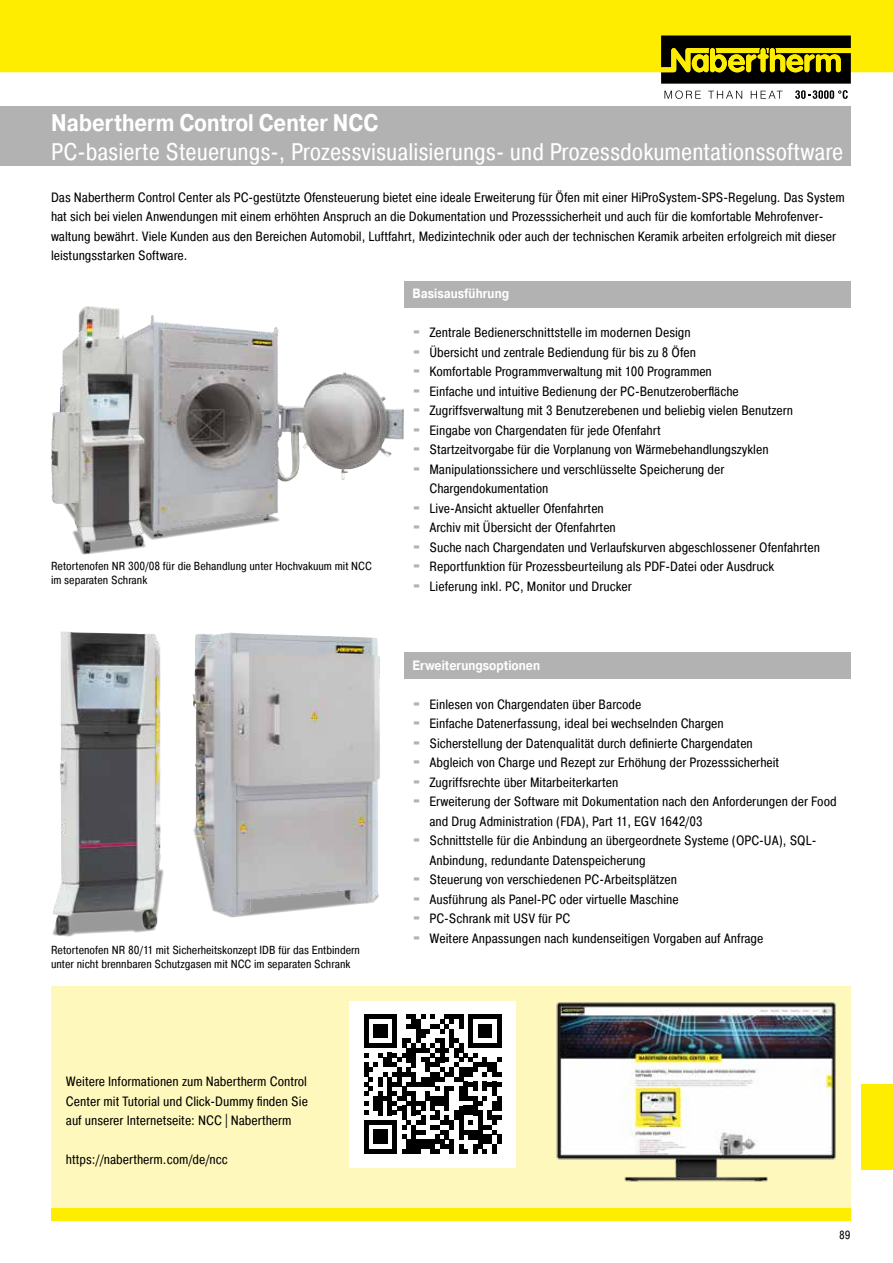
<style>
.page{position:relative;width:893px;height:1263px;background:#fff}
.page>*{position:absolute;margin:0;border:0;box-sizing:border-box;transform-origin:0 0}
.t1{font:24px "Pragmatica Cond";color:#fff}
.t2{font:700 24px "Pragmatica";color:#fff;scale:.85 1}
.t3{font:13.5px/19.5px "Pragmatica Cond";color:#000;text-align:justify}
.t4{font:700 13.5px "Pragmatica";color:#fff;scale:.85 1}
.t5{font:11.7px/14.1px "Pragmatica Cond";color:#000}
.s1{font-family:"Blackoak Std";color:#b3b2b2}
</style>
<div class="page">
<div style="left:51px;top:1208px;width:799px;height:12px;background:#ffed00"></div>
<div style="left:51px;top:986px;width:799px;height:222px;background:#fff8bd"></div>
<div style="left:861px;top:1084px;width:32px;height:85px;background:#ffed00"></div>
<div style="left:0;top:106px;width:850px;height:60px;background:#b3b2b2"></div>
<img style="left:51px;top:313px;width:338px;height:242px">
<img style="left:52px;top:631px;width:328px;height:306px">
<img style="left:556px;top:1002px;width:280px;height:180px">
<div style="left:350px;top:1001px;width:166px;height:166px;background:#fff"></div>
<svg style="left:364px;top:1014px;width:138px;height:140px"></svg>
<div style="left:497px;top:1134px;width:5px;height:10px;background:#000"></div>
<div style="left:404px;top:281px;width:446px;height:26px;background:#b3b2b2"></div>
<div style="left:404px;top:653px;width:446px;height:26px;background:#b3b2b2"></div>
<div style="left:1px;top:0;width:892px;height:72px;background:#ffed00"></div>
<svg style="left:664px;top:90px;width:37px;height:9px"></svg>
<svg style="left:708px;top:91px;width:34px;height:8px"></svg>
<svg style="left:751px;top:91px;width:32px;height:8px"></svg>
<svg style="left:795px;top:90px;width:53px;height:9px"></svg>
<svg style="left:661px;top:36px;width:190px;height:48px;background:#514b02"></svg>
<svg style="left:0;top:0;width:1px;height:72px"></svg>
<h1 class="t2" style="left:51px;top:107px;width:387px">Nabertherm Control Center NCC</h1>
<h1 class="t1" style="left:51px;top:137px;width:794px">PC-basierte Steuerungs-, Prozessvisualisierungs- und Prozessdokumentationssoftware</h1>
<p class="t3" style="left:51px;top:187px;width:795px;text-align:left">Das Nabertherm Control Center als PC-gestützte Ofensteuerung bietet eine ideale Erweiterung für Öfen mit einer HiProSystem-SPS-Regelung. Das System hat sich bei vielen Anwendungen mit einem erhöhten Anspruch an die Dokumentation und Prozesssicherheit und auch für die komfortable Mehrofenver&shy;waltung bewährt. Viele Kunden aus den Bereichen Automobil, Luftfahrt, Medizintechnik oder auch der technischen Keramik arbeiten erfolgreich mit dieser leistungsstarken Software.</p>
<p class="t4" style="left:412px;top:285px;width:115px">Basisausführung</p>
<p class="t3" style="left:412px;top:323px;width:280px"><span class="s1">·</span> Zentrale Bedienerschnittstelle im modernen Design</p>
<p class="t3" style="left:412px;top:342px;width:285px"><span class="s1">·</span> Übersicht und zentrale Bediendung für bis zu 8 Öfen</p>
<p class="t3" style="left:412px;top:362px;width:301px"><span class="s1">·</span> Komfortable Programmverwaltung mit 100 Programmen</p>
<p class="t3" style="left:412px;top:381px;width:328px"><span class="s1">·</span> Einfache und intuitive Bedienung der PC-Benutzeroberfläche</p>
<p class="t3" style="left:412px;top:401px;width:382px"><span class="s1">·</span> Zugriffsverwaltung mit 3 Benutzerebenen und beliebig vielen Benutzern</p>
<p class="t3" style="left:412px;top:420px;width:250px"><span class="s1">·</span> Eingabe von Chargendaten für jede Ofenfahrt</p>
<p class="t3" style="left:412px;top:440px;width:358px"><span class="s1">·</span> Startzeitvorgabe für die Vorplanung von Wärmebehandlungszyklen</p>
<p class="t3" style="left:412px;top:459px;width:314px"><span class="s1">·</span> Manipulationssichere und verschlüsselte Speicherung der</p>
<p class="t3" style="left:429px;top:479px;width:120px">Chargendokumentation</p>
<p class="t3" style="left:412px;top:498px;width:193px"><span class="s1">·</span> Live-Ansicht aktueller Ofenfahrten</p>
<p class="t3" style="left:412px;top:518px;width:205px"><span class="s1">·</span> Archiv mit Übersicht der Ofenfahrten</p>
<p class="t3" style="left:412px;top:537px;width:409px"><span class="s1">·</span> Suche nach Chargendaten und Verlaufskurven abgeschlossener Ofenfahrten</p>
<p class="t3" style="left:412px;top:557px;width:363px"><span class="s1">·</span> Reportfunktion für Prozessbeurteilung als PDF-Datei oder Ausdruck</p>
<p class="t3" style="left:412px;top:576px;width:221px"><span class="s1">·</span> Lieferung inkl. PC, Monitor und Drucker</p>
<p class="t5" style="left:51px;top:559px;width:322px">Retortenofen NR 300/08 für die Behandlung unter Hochvakuum mit NCC im separaten Schrank</p>
<p class="t5" style="left:51px;top:943px;width:311px">Retortenofen NR 80/11 mit Sicherheitskonzept IDB für das Entbindern unter nicht brennbaren Schutzgasen mit NCC im separaten Schrank</p>
<p class="t3" style="left:66px;top:1072px;width:244px">Weitere Informationen zum Nabertherm Control Center mit Tutorial und Click-Dummy finden Sie auf unserer Internetseite: NCC | Nabertherm</p>
<p class="t3" style="left:66px;top:1150px;width:163px">https://nabertherm.com/de/ncc</p>
<p class="t4" style="left:412px;top:656px;width:152px">Erweiterungsoptionen</p>
<p class="t3" style="left:412px;top:694px;width:230px"><span class="s1">·</span> Einlesen von Chargendaten über Barcode</p>
<p class="t3" style="left:412px;top:714px;width:313px"><span class="s1">·</span> Einfache Datenerfassung, ideal bei wechselnden Chargen</p>
<p class="t3" style="left:412px;top:733px;width:342px"><span class="s1">·</span> Sicherstellung der Datenqualität durch definierte Chargendaten</p>
<p class="t3" style="left:412px;top:753px;width:368px"><span class="s1">·</span> Abgleich von Charge und Rezept zur Erhöhung der Prozesssicherheit</p>
<p class="t3" style="left:412px;top:772px;width:207px"><span class="s1">·</span> Zugriffsrechte über Mitarbeiterkarten</p>
<p class="t3" style="left:412px;top:792px;width:426px"><span class="s1">·</span> Erweiterung der Software mit Dokumentation nach den Anforderungen der Food</p>
<p class="t3" style="left:429px;top:811px;width:275px">and Drug Administration (FDA), Part 11, EGV 1642/03</p>
<p class="t3" style="left:412px;top:831px;width:405px"><span class="s1">·</span> Schnittstelle für die Anbindung an übergeordnete Systeme (OPC-UA), SQL-</p>
<p class="t3" style="left:429px;top:850px;width:218px">Anbindung, redundante Datenspeicherung</p>
<p class="t3" style="left:412px;top:870px;width:266px"><span class="s1">·</span> Steuerung von verschiedenen PC-Arbeitsplätzen</p>
<p class="t3" style="left:412px;top:889px;width:268px"><span class="s1">·</span> Ausführung als Panel-PC oder virtuelle Maschine</p>
<p class="t3" style="left:412px;top:909px;width:159px"><span class="s1">·</span> PC-Schrank mit USV für PC</p>
<p class="t3" style="left:412px;top:928px;width:352px"><span class="s1">·</span> Weitere Anpassungen nach kundenseitigen Vorgaben auf Anfrage</p>
<p class="t5" style="left:839px;top:1228px;width:13px">89</p>
</div>
